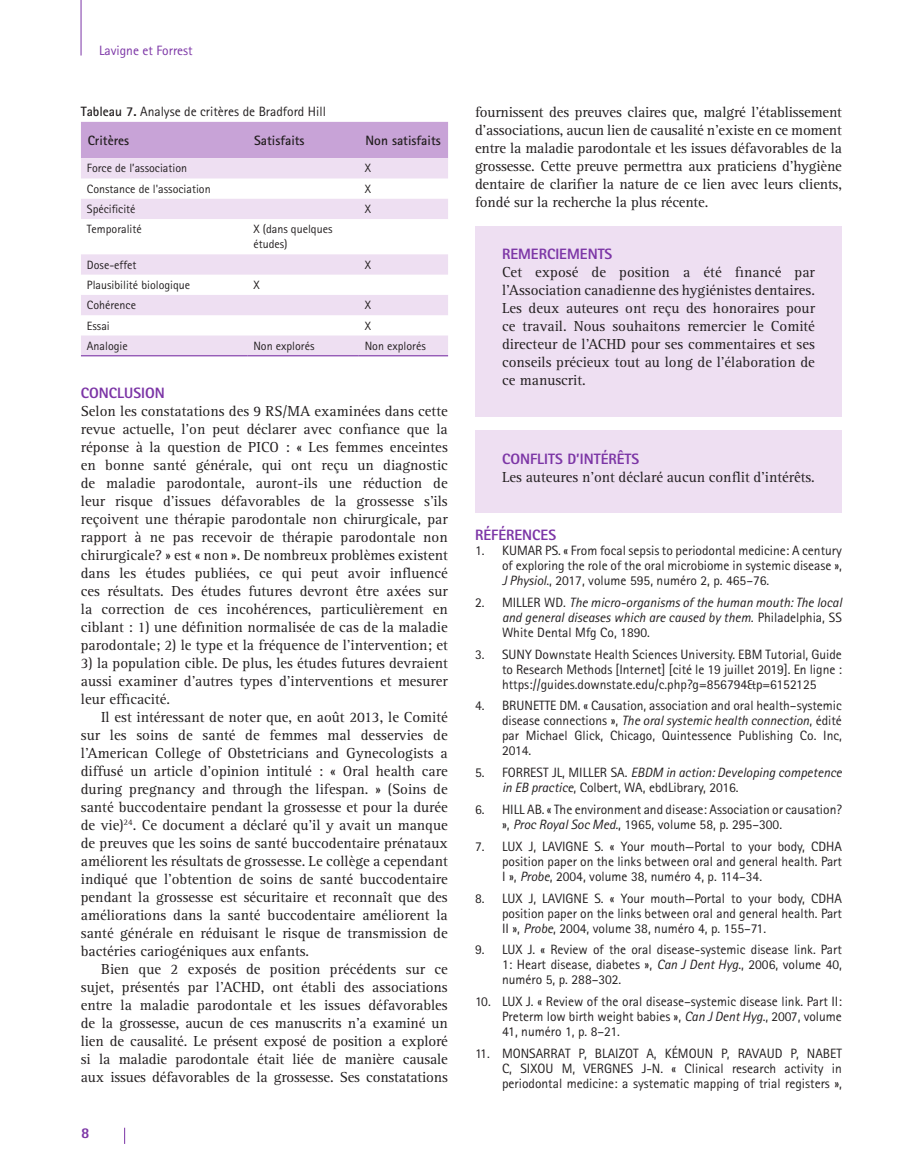
<style>
.page{position:relative;width:905px;height:1175px;background:#fff}
.page>*{position:absolute;margin:0;border:0;box-sizing:border-box;transform-origin:0 0}
.Body{font:15px/18px "Rotis Serif Std";color:#231f20;text-align:justify}
.Acknowledgment_box{font:15px/18px "Rotis Serif Std";color:#231f20;text-align:justify}
.subheading_1{font:800 15px "Rotis Sans Serif Std";color:#7c35a6}
.Table_caption{font:13.5px/15px "Rotis Sans Serif Std";color:#231f20;text-align:justify}
.t1{font:italic 13.5px/15px "Rotis Sans Serif Std";color:#231f20;text-align:justify}
.Table_header_cell{font:700 13.5px "Rotis Sans Serif Std";color:#231f20}
.t2{font:13.5px "Rotis Sans Serif Std";color:#7c35a6}
.Table_Body{font:12px/15px "Rotis Sans Serif Std";color:#231f20}
.s1{font-weight:700}
.s2{font-style:italic}
.s3{font-style:normal}
</style>
<div class="page">
<hr style="left:81px;top:0;width:1px;height:56px;background:#7c35a6">
<svg style="left:124px;top:1127px;width:1px;height:16px"></svg>
<div style="left:475px;top:226px;width:367px;height:190px;background:#eedff2"></div>
<div style="left:475px;top:430px;width:367px;height:83px;background:#eedff2"></div>
<div style="left:81px;top:122px;width:367px;height:36px;background:#c8a3d7"></div>
<svg style="left:81px;top:158px;width:367px;height:197px"></svg>
<hr style="left:81px;top:355px;width:166px;height:1px;background:#7c35a6">
<hr style="left:247px;top:355px;width:112px;height:1px;background:#7c35a6">
<hr style="left:359px;top:355px;width:89px;height:1px;background:#7c35a6">
<p class="t2" style="left:99px;top:42px;width:95px">Lavigne et Forrest</p>
<p class="Table_caption" style="left:81px;top:104px;width:246px"><span class="s1">Tableau 7.</span> Analyse de critères de Bradford Hill</p>
<p class="Table_header_cell" style="left:88px;top:132px;width:43px">Critères</p>
<p class="Table_header_cell" style="left:254px;top:132px;width:52px">Satisfaits</p>
<p class="Table_header_cell" style="left:365px;top:132px;width:77px">Non satisfaits</p>
<p class="Table_Body" style="left:87px;top:161px;width:102px">Force de l’association</p>
<p class="Table_Body" style="left:365px;top:161px;width:8px">X</p>
<p class="Table_Body" style="left:87px;top:181px;width:125px">Constance de l'association</p>
<p class="Table_Body" style="left:365px;top:181px;width:8px">X</p>
<p class="Table_Body" style="left:87px;top:201px;width:50px">Spécificité</p>
<p class="Table_Body" style="left:365px;top:201px;width:8px">X</p>
<p class="Table_Body" style="left:87px;top:222px;width:56px">Temporalité</p>
<p class="Table_Body" style="left:253px;top:222px;width:81px">X (dans quelques études)</p>
<p class="Table_Body" style="left:87px;top:257px;width:51px">Dose-effet</p>
<p class="Table_Body" style="left:365px;top:257px;width:8px">X</p>
<p class="Table_Body" style="left:87px;top:277px;width:105px">Plausibilité biologique</p>
<p class="Table_Body" style="left:253px;top:277px;width:8px">X</p>
<p class="Table_Body" style="left:87px;top:297px;width:51px">Cohérence</p>
<p class="Table_Body" style="left:365px;top:297px;width:8px">X</p>
<p class="Table_Body" style="left:87px;top:318px;width:24px">Essai</p>
<p class="Table_Body" style="left:365px;top:318px;width:8px">X</p>
<p class="Table_Body" style="left:87px;top:338px;width:42px">Analogie</p>
<p class="Table_Body" style="left:253px;top:338px;width:63px">Non explorés</p>
<p class="Table_Body" style="left:365px;top:338px;width:63px">Non explorés</p>
<p class="subheading_1" style="left:81px;top:383px;width:85px">CONCLUSION</p>
<p class="Body" style="left:81px;top:402px;width:368px">Selon les constatations des 9 RS/MA examinées dans cette revue actuelle, l’on peut déclarer avec confiance que la réponse à la question de PICO : « Les femmes enceintes en bonne santé générale, qui ont reçu un diagnostic de maladie parodontale, auront-ils une réduction de leur risque d’issues défavorables de la grossesse s’ils reçoivent une thérapie parodontale non chirurgicale, par rapport à ne pas recevoir de thérapie parodontale non chirurgicale? » est « non ». De nombreux problèmes existent dans les études publiées, ce qui peut avoir influencé ces résultats. Des études futures devront être axées sur la correction de ces incohérences, particulièrement en ciblant : 1) une définition normalisée de cas de la maladie parodontale; 2) le type et la fréquence de l’intervention; et</p>
<p class="Body" style="left:81px;top:654px;width:368px">3) la population cible. De plus, les études futures devraient aussi examiner d’autres types d’interventions et mesurer leur efficacité.</p>
<p class="Body" style="left:81px;top:708px;width:368px;text-indent:20px">Il est intéressant de noter que, en août 2013, le Comité sur les soins de santé de femmes mal desservies de l’American College of Obstetricians and Gynecologists a diffusé un article d’opinion intitulé : « Oral health care during pregnancy and through the lifespan. » (Soins de santé buccodentaire pendant la grossesse et pour la durée de vie)<sup>24</sup>. Ce document a déclaré qu’il y avait un manque de preuves que les soins de santé buccodentaire prénataux améliorent les résultats de grossesse. Le collège a cependant indiqué que l’obtention de soins de santé buccodentaire pendant la grossesse est sécuritaire et reconnaît que des améliorations dans la santé buccodentaire améliorent la santé générale en réduisant le risque de transmission de bactéries cariogéniques aux enfants.</p>
<p class="Body" style="left:81px;top:960px;width:368px;text-indent:20px">Bien que 2 exposés de position précédents sur ce sujet, présentés par l’ACHD, ont établi des associations entre la maladie parodontale et les issues défavorables de la grossesse, aucun de ces manuscrits n’a examiné un lien de causalité. Le présent exposé de position a exploré si la maladie parodontale était liée de manière causale aux issues défavorables de la grossesse. Ses constatations</p>
<p class="subheading_1" style="left:81px;top:1123px;width:10px">8</p>
<p class="Body" style="left:475px;top:103px;width:368px">fournissent des preuves claires que, malgré l’établissement d’associations, aucun lien de causalité n’existe en ce moment entre la maladie parodontale et les issues défavorables de la grossesse. Cette preuve permettra aux praticiens d’hygiène dentaire de clarifier la nature de ce lien avec leurs clients, fondé sur la recherche la plus récente.</p>
<p class="subheading_1" style="left:502px;top:244px;width:112px">REMERCIEMENTS</p>
<p class="Acknowledgment_box" style="left:502px;top:263px;width:314px">Cet exposé de position a été financé par l’Association canadienne des hygiénistes dentaires.<br>Les deux auteures ont reçu des honoraires pour ce travail. Nous souhaitons remercier le Comité directeur de l’ACHD pour ses commentaires et ses conseils précieux tout au long de l’élaboration de ce manuscrit.</p>
<p class="subheading_1" style="left:502px;top:449px;width:139px">CONFLITS D’INTÉRÊTS</p>
<p class="Acknowledgment_box" style="left:502px;top:468px;width:314px">Les auteures n’ont déclaré aucun conflit d’intérêts.</p>
<p class="subheading_1" style="left:475px;top:525px;width:83px">RÉFÉRENCES</p>
<p class="Table_caption" style="left:502px;top:543px;width:341px;text-indent:-27px">1. KUMAR PS. « From focal sepsis to periodontal medicine: A century of exploring the role of the oral microbiome in systemic disease », <span class="s2">J Physiol</span>., 2017, volume 595, numéro 2, p. 465–76.</p>
<p class="t1" style="left:502px;top:595px;width:341px;text-indent:-27px"><span class="s3">2. MILLER WD.</span> The micro-organisms of the human mouth: The local and general diseases which are caused by them. <span class="s3">Philadelphia, SS White Dental Mfg Co, 1890.</span></p>
<p class="Table_caption" style="left:502px;top:646px;width:341px;text-indent:-27px">3. SUNY Downstate Health Sciences University. EBM Tutorial, Guide to Research Methods [Internet] [cité le 19 juillet 2019]. En ligne : https://guides.downstate.edu/c.php?g=856794&amp;p=6152125</p>
<p class="Table_caption" style="left:502px;top:698px;width:341px;text-indent:-27px">4. BRUNETTE DM. « Causation, association and oral health–systemic disease connections », <span class="s2">The oral systemic health connection</span>, édité par Michael Glick, Chicago, Quintessence Publishing Co. Inc, 2014.</p>
<p class="Table_caption" style="left:502px;top:765px;width:341px;text-indent:-27px">5. FORREST JL, MILLER SA. <span class="s2">EBDM in action: Developing competence in EB practice</span>, Colbert, WA, ebdLibrary, 2016.</p>
<p class="Table_caption" style="left:502px;top:802px;width:341px;text-indent:-27px">6. HILL AB. « The environment and disease: Association or causation? », <span class="s2">Proc Royal Soc Med.</span>, 1965, volume 58, p. 295–300.</p>
<p class="Table_caption" style="left:502px;top:838px;width:341px;text-indent:-27px">7. LUX J, LAVIGNE S. « Your mouth—Portal to your body, CDHA position paper on the links between oral and general health. Part I », <span class="s2">Probe</span>, 2004, volume 38, numéro 4, p. 114–34.</p>
<p class="Table_caption" style="left:502px;top:890px;width:341px;text-indent:-27px">8. LUX J, LAVIGNE S. « Your mouth—Portal to your body, CDHA position paper on the links between oral and general health. Part II », <span class="s2">Probe</span>, 2004, volume 38, numéro 4, p. 155–71.</p>
<p class="Table_caption" style="left:502px;top:942px;width:341px;text-indent:-27px">9. LUX J. « Review of the oral disease-systemic disease link. Part 1: Heart disease, diabetes », <span class="s2">Can J Dent Hyg</span>., 2006, volume 40, numéro 5, p. 288–302.</p>
<p class="Table_caption" style="left:502px;top:994px;width:341px;text-indent:-27px">10. LUX J. « Review of the oral disease–systemic disease link. Part II:<br>Preterm low birth weight babies », <span class="s2">Can J Dent Hyg</span>., 2007, volume 41, numéro 1, p. 8–21.</p>
<p class="Table_caption" style="left:502px;top:1045px;width:341px;text-indent:-27px">11. MONSARRAT P, BLAIZOT A, KÉMOUN P, RAVAUD P, NABET C, SIXOU M, VERGNES J-N. « Clinical research activity in periodontal medicine: a systematic mapping of trial registers »,</p>
</div>
